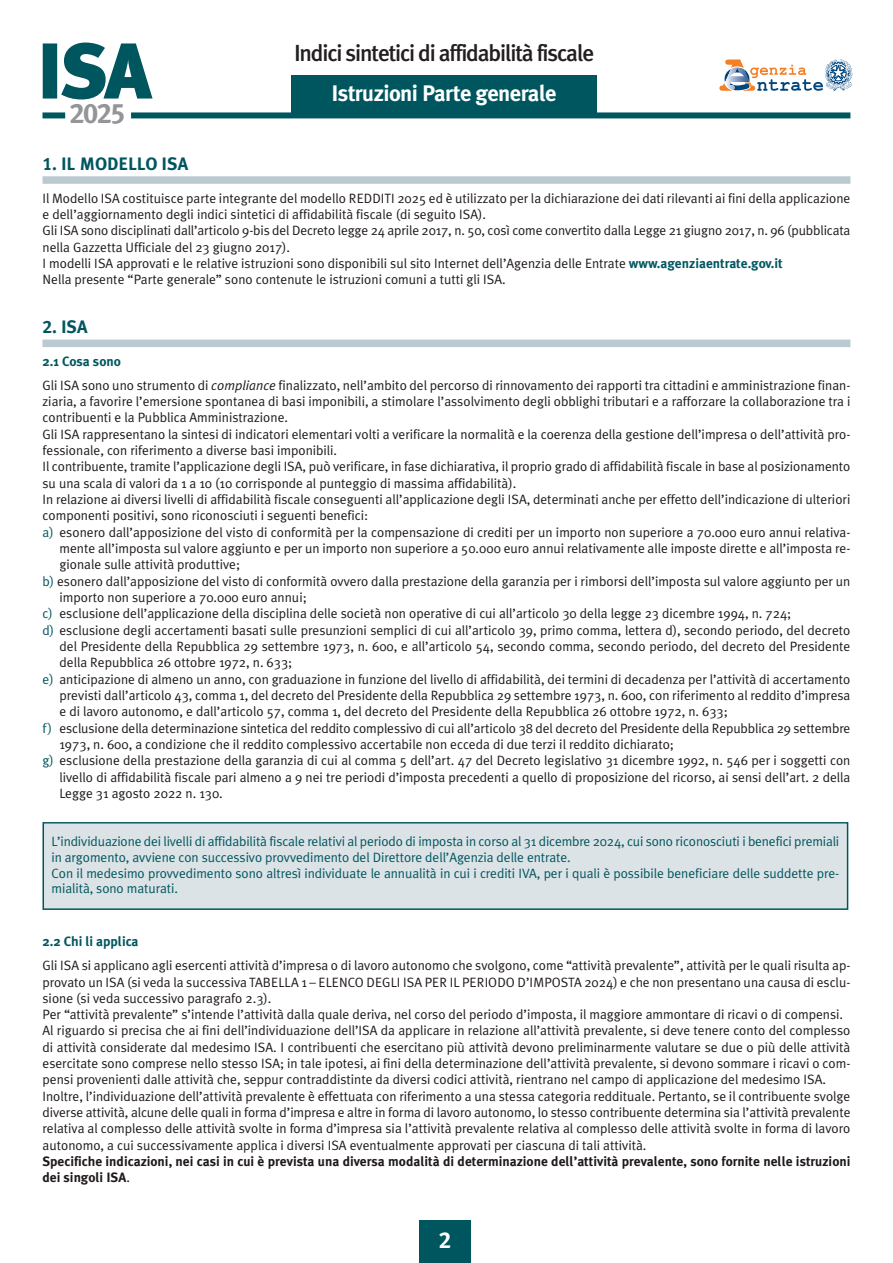
<style>
.page{position:relative;width:893px;height:1263px;background:#fff}
.page>*{position:absolute;margin:0;border:0;box-sizing:border-box;transform-origin:0 0}
.t1{font:28.2px "Meta Plus Bold Caps";color:#939598}
.t2{font:500 23.25px "Meta Plus";letter-spacing:-.05em;color:#231f20}
.t3{font:23.1px "Meta Plus Bold Caps";color:#fff}
.t4{font:700 22.5px "Meta Plus";letter-spacing:-.025em;color:#fff}
.t5{font:18px "Meta Plus Bold Caps";color:#00565f}
.t6{font:13.5px/16.4px "Meta Plus Normal";color:#1f1a19}
.t7{font:13.5px/15.8px "Meta Plus Normal";letter-spacing:-.005em;color:#00565f}
.t8{font:700 13.5px/16.4px "Meta Plus";color:#1f1a19}
.t9{font:700 13.5px "Meta Plus";color:#00575f}
.s1{font-family:"Meta Plus";font-weight:700;color:#00575f}
.s2{font-style:italic}
.s3{color:#00575f}
.s4{font-family:"Meta Plus Normal";font-weight:400}
</style>
<div class="page">
<svg style="left:43px;top:43px;width:110px;height:56px"></svg>
<div style="left:43px;top:112px;width:22px;height:6px;background:#00565f"></div>
<div style="left:131px;top:112px;width:719px;height:6px;background:#00565f"></div>
<svg style="left:719px;top:59px;width:133px;height:32px"></svg>
<div style="left:291px;top:75px;width:306px;height:39px;background:#00565f"></div>
<div style="left:419px;top:1220px;width:52px;height:43px;background:#00565f"></div>
<div style="left:43px;top:176px;width:807px;height:8px;background:#bacad0"></div>
<div style="left:43px;top:340px;width:807px;height:7px;background:#bacad0"></div>
<div style="left:44px;top:823px;width:803px;height:85px;background:#dce3e6"></div>
<div style="left:43px;top:822px;width:805px;height:88px;border:2px solid #00565f"></div>
<h1 class="t1" style="left:70px;top:97px;width:58px">2025</h1>
<h2 class="t2" style="left:294px;top:44px;width:302px">Indici sintetici di affidabilità fiscale</h2>
<h3 class="t4" style="left:331px;top:85px;width:227px">Istruzioni Parte generale</h3>
<h3 class="t5" style="left:43px;top:153px;width:147px">1. IL MODELLO ISA</h3>
<p class="t6" style="left:43px;top:191px;width:809px">Il Modello ISA costituisce parte integrante del modello REDDITI 2025 ed è utilizzato per la dichiarazione dei dati rilevanti ai fini della applicazione e dell’aggiornamento degli indici sintetici di affidabilità fiscale (di seguito ISA).<br>Gli ISA sono disciplinati dall’articolo 9-bis del Decreto legge 24 aprile 2017, n. 50, così come convertito dalla Legge 21 giugno 2017, n. 96 (pubblicata nella Gazzetta Ufficiale del 23 giugno 2017).<br>I modelli ISA approvati e le relative istruzioni sono disponibili sul sito Internet dell’Agenzia delle Entrate <span class="s1">www.agenziaentrate.gov.it<br></span>Nella presente “Parte generale” sono contenute le istruzioni comuni a tutti gli ISA.</p>
<h3 class="t5" style="left:43px;top:316px;width:47px">2. ISA</h3>
<p class="t9" style="left:43px;top:356px;width:80px">2.1 Cosa sono</p>
<p class="t6" style="left:43px;top:378px;width:809px">Gli ISA sono uno strumento di <span class="s2">compliance</span> finalizzato, nell’ambito del percorso di rinnovamento dei rapporti tra cittadini e amministrazione finan-</p>
<p class="t6" style="left:43px;top:394px;width:809px">ziaria, a favorire l’emersione spontanea di basi imponibili, a stimolare l’assolvimento degli obblighi tributari e a rafforzare la collaborazione tra i</p>
<p class="t6" style="left:43px;top:410px;width:247px">contribuenti e la Pubblica Amministrazione.</p>
<p class="t6" style="left:43px;top:427px;width:809px">Gli ISA rappresentano la sintesi di indicatori elementari volti a verificare la normalità e la coerenza della gestione dell’impresa o dell’attività pro-</p>
<p class="t6" style="left:43px;top:443px;width:296px">fessionale, con riferimento a diverse basi imponibili.</p>
<p class="t6" style="left:43px;top:459px;width:809px">Il contribuente, tramite l’applicazione degli ISA, può verificare, in fase dichiarativa, il proprio grado di affidabilità fiscale in base al posizionamento</p>
<p class="t6" style="left:43px;top:476px;width:475px">su una scala di valori da 1 a 10 (10 corrisponde al punteggio di massima affidabilità).</p>
<p class="t6" style="left:43px;top:492px;width:809px">In relazione ai diversi livelli di affidabilità fiscale conseguenti all’applicazione degli ISA, determinati anche per effetto dell’indicazione di ulteriori</p>
<p class="t6" style="left:43px;top:508px;width:327px">componenti positivi, sono riconosciuti i seguenti benefici:</p>
<p class="t6" style="left:43px;top:525px;width:809px"><span class="s3">a)</span> esonero dall’apposizione del visto di conformità per la compensazione di crediti per un importo non superiore a 70.000 euro annui relativa-</p>
<p class="t6" style="left:59px;top:541px;width:792px">mente all’imposta sul valore aggiunto e per un importo non superiore a 50.000 euro annui relativamente alle imposte dirette e all’imposta re-</p>
<p class="t6" style="left:59px;top:557px;width:182px">gionale sulle attività produttive;</p>
<p class="t6" style="left:43px;top:574px;width:809px"><span class="s3">b)</span> esonero dall’apposizione del visto di conformità ovvero dalla prestazione della garanzia per i rimborsi dell’imposta sul valore aggiunto per un</p>
<p class="t6" style="left:59px;top:590px;width:249px">importo non superiore a 70.000 euro annui;</p>
<p class="t6" style="left:43px;top:606px;width:750px"><span class="s3">c)</span> esclusione dell’applicazione della disciplina delle società non operative di cui all’articolo 30 della legge 23 dicembre 1994, n. 724;</p>
<p class="t6" style="left:43px;top:623px;width:809px"><span class="s3">d)</span> esclusione degli accertamenti basati sulle presunzioni semplici di cui all’articolo 39, primo comma, lettera d), secondo periodo, del decreto</p>
<p class="t6" style="left:59px;top:639px;width:792px">del Presidente della Repubblica 29 settembre 1973, n. 600, e all’articolo 54, secondo comma, secondo periodo, del decreto del Presidente</p>
<p class="t6" style="left:59px;top:655px;width:234px">della Repubblica 26 ottobre 1972, n. 633;</p>
<p class="t6" style="left:43px;top:672px;width:809px"><span class="s3">e)</span> anticipazione di almeno un anno, con graduazione in funzione del livello di affidabilità, dei termini di decadenza per l’attività di accertamento</p>
<p class="t6" style="left:59px;top:688px;width:792px">previsti dall’articolo 43, comma 1, del decreto del Presidente della Repubblica 29 settembre 1973, n. 600, con riferimento al reddito d’impresa</p>
<p class="t6" style="left:59px;top:704px;width:670px">e di lavoro autonomo, e dall’articolo 57, comma 1, del decreto del Presidente della Repubblica 26 ottobre 1972, n. 633;</p>
<p class="t6" style="left:43px;top:721px;width:809px"><span class="s3">f)</span> esclusione della determinazione sintetica del reddito complessivo di cui all’articolo 38 del decreto del Presidente della Repubblica 29 settembre</p>
<p class="t6" style="left:59px;top:737px;width:616px">1973, n. 600, a condizione che il reddito complessivo accertabile non ecceda di due terzi il reddito dichiarato;</p>
<p class="t6" style="left:43px;top:753px;width:809px"><span class="s3">g)</span> esclusione della prestazione della garanzia di cui al comma 5 dell’art. 47 del Decreto legislativo 31 dicembre 1992, n. 546 per i soggetti con</p>
<p class="t6" style="left:59px;top:770px;width:792px">livello di affidabilità fiscale pari almeno a 9 nei tre periodi d’imposta precedenti a quello di proposizione del ricorso, ai sensi dell’art. 2 della</p>
<p class="t6" style="left:59px;top:786px;width:165px">Legge 31 agosto 2022 n. 130.</p>
<p class="t7" style="left:52px;top:835px;width:789px">L’individuazione dei livelli di affidabilità fiscale relativi al periodo di imposta in corso al 31 dicembre 2024, cui sono riconosciuti i benefici premiali in argomento, avviene con successivo provvedimento del Direttore dell’Agenzia delle entrate.<br>Con il medesimo provvedimento sono altresì individuate le annualità in cui i crediti IVA, per i quali è possibile beneficiare delle suddette pre&shy;mialità, sono maturati.</p>
<p class="t9" style="left:43px;top:936px;width:98px">2.2 Chi li applica</p>
<p class="t6" style="left:43px;top:958px;width:809px">Gli ISA si applicano agli esercenti attività d’impresa o di lavoro autonomo che svolgono, come “attività prevalente”, attività per le quali risulta ap&shy;provato un ISA (si veda la successiva TABELLA 1 – ELENCO DEGLI ISA PER IL PERIODO D’IMPOSTA 2024) e che non presentano una causa di esclu&shy;sione (si veda successivo paragrafo 2.3).<br>Per “attività prevalente” s’intende l’attività dalla quale deriva, nel corso del periodo d’imposta, il maggiore ammontare di ricavi o di compensi.<br>Al riguardo si precisa che ai fini dell’individuazione dell’ISA da applicare in relazione all’attività prevalente, si deve tenere conto del complesso di attività considerate dal medesimo ISA. I contribuenti che esercitano più attività devono preliminarmente valutare se due o più delle attività esercitate sono comprese nello stesso ISA; in tale ipotesi, ai fini della determinazione dell’attività prevalente, si devono sommare i ricavi o com&shy;pensi provenienti dalle attività che, seppur contraddistinte da diversi codici attività, rientrano nel campo di applicazione del medesimo ISA.<br>Inoltre, l’individuazione dell’attività prevalente è effettuata con riferimento a una stessa categoria reddituale. Pertanto, se il contribuente svolge diverse attività, alcune delle quali in forma d’impresa e altre in forma di lavoro autonomo, lo stesso contribuente determina sia l’attività prevalente relativa al complesso delle attività svolte in forma d’impresa sia l’attività prevalente relativa al complesso delle attività svolte in forma di lavoro autonomo, a cui successivamente applica i diversi ISA eventualmente approvati per ciascuna di tali attività.</p>
<p class="t8" style="left:43px;top:1154px;width:809px">Specifiche indicazioni, nei casi in cui è prevista una diversa modalità di determinazione dell’attività prevalente, sono fornite nelle istruzioni dei singoli ISA<span class="s4">.</span></p>
<h3 class="t3" style="left:439px;top:1227px;width:14px">2</h3>
</div>
